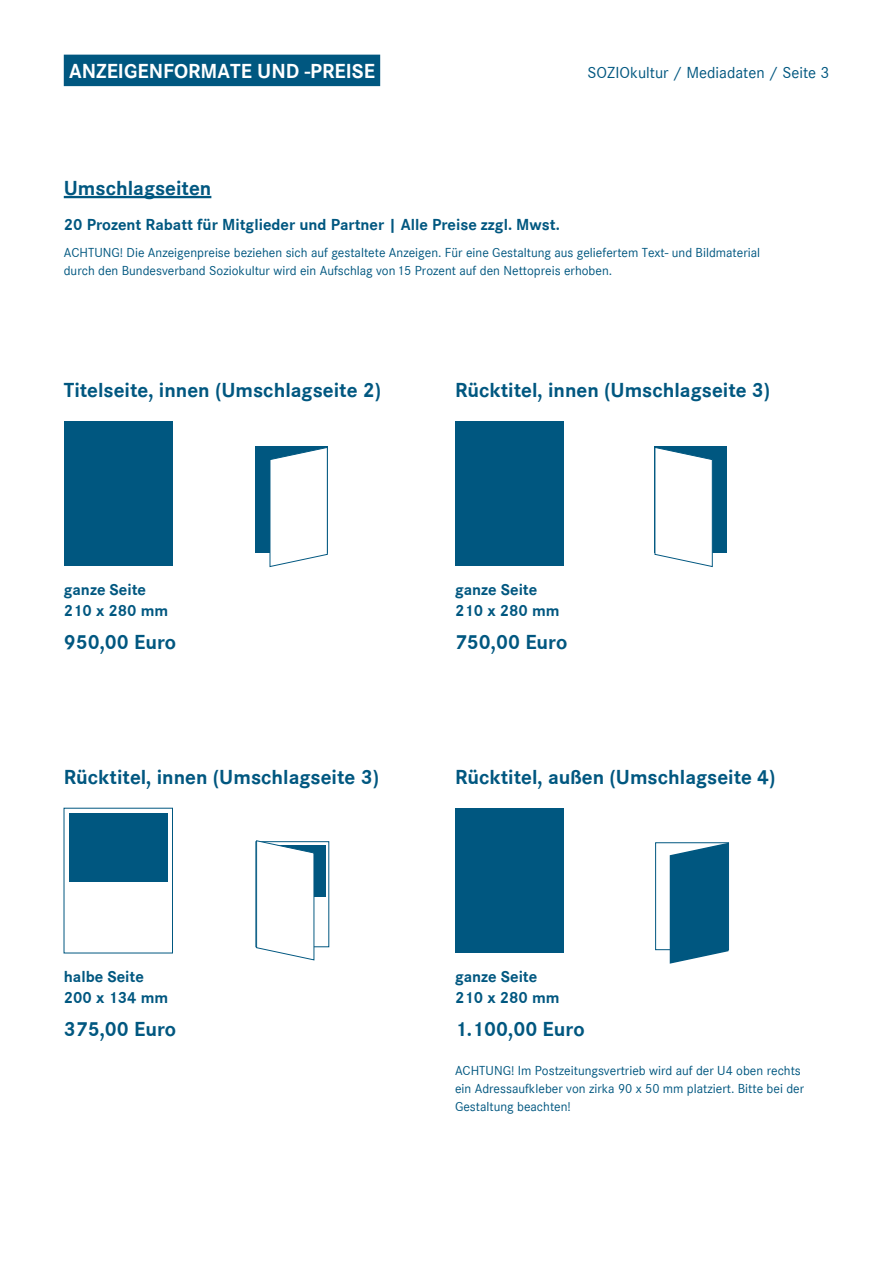
<style>
.page{position:relative;width:893px;height:1263px;background:#fff}
.page>*{position:absolute;margin:0;border:0;box-sizing:border-box;transform-origin:0 0}
.t1{font:700 21px "Corporate S";color:#005780}
.t2{font:700 21px "Corporate S";color:#fff}
.t3{font:700 16.5px/21px "Corporate S";color:#005780}
.t4{font:16.5px "Corporate S";color:#005780}
.t5{font:13.5px/18px "Corporate S";color:#005780}
</style>
<div class="page">
<div style="left:64px;top:55px;width:316px;height:31px;background:#005780"></div>
<hr style="left:64px;top:196px;width:147px;height:2px;background:#005780">
<div style="left:455px;top:808px;width:108px;height:144px;background:#005780"></div>
<div style="left:69px;top:813px;width:99px;height:68px;background:#005780"></div>
<div style="left:455px;top:421px;width:108px;height:145px;background:#005780"></div>
<div style="left:64px;top:421px;width:108px;height:145px;background:#005780"></div>
<div style="left:255px;top:446px;width:73px;height:107px;background:#005780"></div>
<svg style="left:269px;top:447px;width:59px;height:120px"></svg>
<div style="left:654px;top:446px;width:73px;height:107px;background:#005780"></div>
<svg style="left:654px;top:447px;width:59px;height:120px"></svg>
<div style="left:655px;top:842px;width:74px;height:108px;background:#fff;border:1px solid #005780"></div>
<svg style="left:669px;top:842px;width:60px;height:122px;background:#1d6a8e"></svg>
<div style="left:262px;top:845px;width:64px;height:51px;background:#005780"></div>
<svg style="left:256px;top:840px;width:59px;height:121px"></svg>
<h1 class="t2" style="left:69px;top:56px;width:307px">ANZEIGENFORMATE UND -PREISE</h1>
<p class="t4" style="left:588px;top:62px;width:243px">SOZIOkultur / Mediadaten / Seite 3</p>
<h1 class="t1" style="left:64px;top:173px;width:149px">Umschlagseiten</h1>
<p class="t3" style="left:64px;top:214px;width:498px">20 Prozent Rabatt für Mitglieder und Partner | Alle Preise zzgl. Mwst.</p>
<p class="t5" style="left:64px;top:243px;width:698px">ACHTUNG! Die Anzeigenpreise beziehen sich auf gestaltete Anzeigen. Für eine Gestaltung aus geliefertem Text- und Bildmaterial durch den Bundesverband Soziokultur wird ein Aufschlag von 15 Prozent auf den Nettopreis erhoben.</p>
<h1 class="t1" style="left:64px;top:375px;width:319px">Titelseite, innen (Umschlagseite 2)</h1>
<p class="t3" style="left:64px;top:578px;width:106px">ganze Seite<br>210 x 280 mm</p>
<h1 class="t1" style="left:64px;top:627px;width:114px">950,00 Euro</h1>
<h1 class="t1" style="left:64px;top:762px;width:317px">Rücktitel, innen (Umschlagseite 3)</h1>
<p class="t3" style="left:64px;top:965px;width:106px">halbe Seite<br>200 x 134 mm</p>
<h1 class="t1" style="left:64px;top:1014px;width:114px">375,00 Euro</h1>
<h1 class="t1" style="left:455px;top:375px;width:317px">Rücktitel, innen (Umschlagseite 3)</h1>
<p class="t3" style="left:455px;top:578px;width:106px">ganze Seite<br>210 x 280 mm</p>
<h1 class="t1" style="left:455px;top:627px;width:114px">750,00 Euro</h1>
<h1 class="t1" style="left:455px;top:762px;width:322px">Rücktitel, außen (Umschlagseite 4)</h1>
<p class="t3" style="left:455px;top:965px;width:106px">ganze Seite<br>210 x 280 mm</p>
<h1 class="t1" style="left:455px;top:1014px;width:131px">1.100,00 Euro</h1>
<p class="t5" style="left:455px;top:1061px;width:351px">ACHTUNG! Im Postzeitungsvertrieb wird auf der U4 oben rechts ein Adressaufkleber von zirka 90 x 50 mm platziert. Bitte bei der<br>Gestaltung beachten!</p>
</div>
